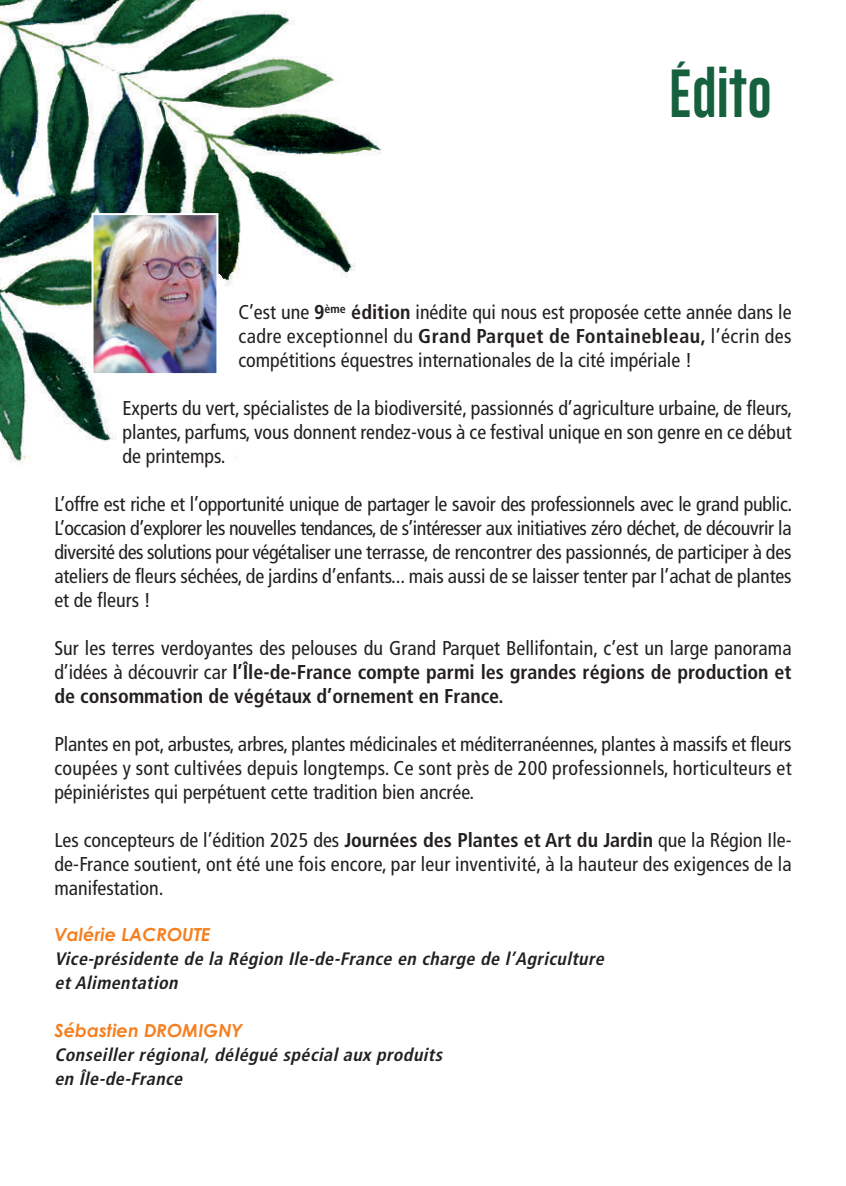
<style>
.page{position:relative;width:846px;height:1186px;background:#fff}
.page>*{position:absolute;margin:0;border:0;box-sizing:border-box;transform-origin:0 0}
.t1{font:49.6px "Gobold Lowplus";color:#15603d}
.t2{font:condensed 20px/24px "Frutiger";color:#231f20;text-align:justify}
.t3{font:italic 700 condensed 18px/24px "Frutiger";color:#231f20}
.t4{font:italic 700 18px "Century Gothic";color:#f58021}
.s1{font-weight:700}
</style>
<div class="page">
<img style="left:0;top:0;width:382px;height:463px">
<h1 class="t1" style="left:669px;top:71px;width:105px">Édito</h1>
<p class="t2" style="left:238px;top:301px;width:555px">C’est une <span class="s1">9</span><sup>ème</sup> <span class="s1">édition</span> inédite qui nous est proposée cette année dans le cadre exceptionnel du <span class="s1">Grand Parquet de Fontainebleau,</span> l’écrin des compétitions équestres internationales de la cité impériale !</p>
<p class="t2" style="left:122px;top:397px;width:671px">Experts du vert, spécialistes de la biodiversité, passionnés d’agriculture urbaine, de fleurs, plantes, parfums, vous donnent rendez-vous à ce festival unique en son genre en ce début de printemps.</p>
<p class="t2" style="left:54px;top:493px;width:739px">L’offre est riche et l’opportunité unique de partager le savoir des professionnels avec le grand public.<br>L’occasion d’explorer les nouvelles tendances, de s’intéresser aux initiatives zéro déchet, de découvrir la diversité des solutions pour végétaliser une terrasse, de rencontrer des passionnés, de participer à des ateliers de fleurs séchées, de jardins d’enfants... mais aussi de se laisser tenter par l’achat de plantes et de fleurs !</p>
<p class="t2" style="left:54px;top:637px;width:739px">Sur les terres verdoyantes des pelouses du Grand Parquet Bellifontain, c’est un large panorama d’idées à découvrir car <span class="s1">l’Île-de-France compte parmi les grandes régions de production et de consommation de végétaux d’ornement en France.</span></p>
<p class="t2" style="left:54px;top:733px;width:739px">Plantes en pot, arbustes, arbres, plantes médicinales et méditerranéennes, plantes à massifs et fleurs coupées y sont cultivées depuis longtemps. Ce sont près de 200 professionnels, horticulteurs et pépiniéristes qui perpétuent cette tradition bien ancrée.</p>
<p class="t2" style="left:54px;top:829px;width:739px">Les concepteurs de l’édition 2025 des <span class="s1">Journées des Plantes et Art du Jardin</span> que la Région Ile&shy;de-France soutient, ont été une fois encore, par leur inventivité, à la hauteur des exigences de la manifestation.</p>
<p class="t4" style="left:54px;top:925px;width:158px">Valérie LACROUTE</p>
<p class="t3" style="left:54px;top:948px;width:554px">Vice-présidente de la Région Ile-de-France en charge de l’Agriculture et Alimentation</p>
<p class="t4" style="left:54px;top:1021px;width:190px">Sébastien DROMIGNY</p>
<p class="t3" style="left:54px;top:1044px;width:393px">Conseiller régional, délégué spécial aux produits en Île-de-France</p>
</div>
